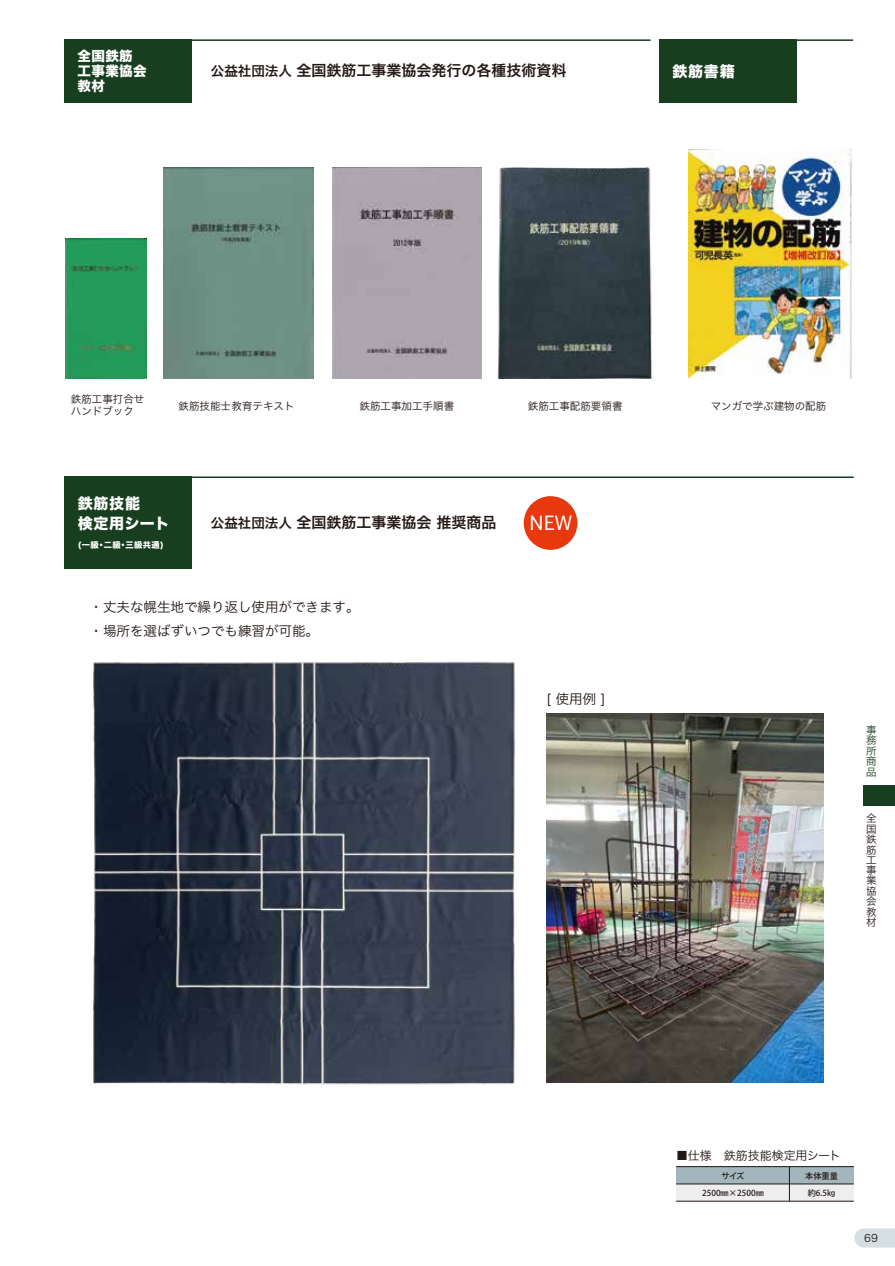
<style>
.page{position:relative;width:895px;height:1266px;background:#fff}
.page>*{position:absolute;margin:0;border:0;box-sizing:border-box;transform-origin:0 0}
.t1{font:19.05px "Osaka";color:#fff}
.t2{font:15px "Hira Kaku Pro N W6";color:#221815}
.t3{font:15px/19.5px "Hiragino Sans W8";letter-spacing:.05em;color:#fff}
.t4{font:13.5px/24px "Hira Kaku Pro N W3";color:#221815}
.t5{font:13.5px/15px "Hiragino Sans W8";letter-spacing:.025em;color:#fff}
.t6{font:12px "Hira Kaku Pro N W3";color:#221815}
.t7{font:10.5px/10.5px "Hira Kaku Pro N W3";color:#221815}
.t8{font:10.5px "Hira Kaku Pro N W3";color:#173e20}
.t9{font:500 8.25px/17.1px "Koz Go Pro";color:#221815;text-align:center}
.t10{font:8.25px "Hiragino Sans W8";letter-spacing:.05em;color:#fff}
.s1{font-size:13.5px}
</style>
<div class="page">
<div style="left:64px;top:40px;width:128px;height:63px;background:#183e20"></div>
<div style="left:332px;top:167px;width:150px;height:211px;background:#ada6ae"></div>
<img style="left:689px;top:149px;width:162px;height:229px">
<img style="left:66px;top:239px;width:81px;height:139px">
<img style="left:497px;top:168px;width:156px;height:210px">
<hr style="left:64px;top:39px;width:586px;height:2px;background:#183e20">
<img style="left:164px;top:167px;width:149px;height:211px">
<div style="left:659px;top:40px;width:138px;height:63px;background:#183e20"></div>
<hr style="left:659px;top:39px;width:194px;height:2px;background:#183e20">
<svg style="left:854px;top:1228px;width:41px;height:19px"></svg>
<div style="left:863px;top:785px;width:32px;height:21px;background:#173e20"></div>
<div style="left:64px;top:476px;width:128px;height:93px;background:#183e20"></div>
<hr style="left:64px;top:476px;width:789px;height:2px;background:#183e20">
<img style="left:93px;top:661px;width:422px;height:424px">
<div style="left:676px;top:1166px;width:177px;height:17px;background:#a3b6bd"></div>
<div style="left:676px;top:1183px;width:177px;height:17px;background:#eee"></div>
<hr style="left:676px;top:1183px;width:177px;height:1px;background:#221815">
<hr style="left:676px;top:1166px;width:177px;height:1px;background:#221815">
<hr style="left:789px;top:1166px;width:1px;height:34px;background:#221815">
<hr style="left:676px;top:1200px;width:177px;height:1px;background:#221815">
<div style="left:524px;top:496px;width:53px;height:54px;background:#e8380d;border-radius:50%"></div>
<img style="left:547px;top:713px;width:276px;height:369px">
<p class="t5" style="left:78px;top:49px;width:70px">全国鉄筋工事業協会教材</p>
<h2 class="t2" style="left:211px;top:57px;width:357px"><span class="s1">公益社団法人</span> 全国鉄筋工事業協会発行の各種技術資料</h2>
<h2 class="t3" style="left:672px;top:62px;width:64px">鉄筋書籍</h2>
<p class="t7" style="left:71px;top:391px;width:75px;line-height:12.6px">鉄筋工事打合せハンドブック</p>
<p class="t7" style="left:178px;top:400px;width:118px">鉄筋技能士教育テキスト</p>
<p class="t7" style="left:360px;top:399px;width:96px">鉄筋工事加工手順書</p>
<p class="t7" style="left:528px;top:399px;width:96px">鉄筋工事配筋要領書</p>
<p class="t7" style="left:711px;top:400px;width:117px">マンガで学ぶ建物の配筋</p>
<h2 class="t3" style="left:78px;top:494px;width:93px">鉄筋技能<br>検定用シート</h2>
<p class="t10" style="left:78px;top:540px;width:88px">(一級・二級・三級共通)</p>
<h2 class="t2" style="left:211px;top:508px;width:287px"><span class="s1">公益社団法人</span> 全国鉄筋工事業協会 推奨商品</h2>
<p class="t4" style="left:89px;top:593px;width:271px">・丈夫な幌生地で繰り返し使用ができます。・場所を選ばずいつでも練習が可能。</p>
<h1 class="t1" style="left:530px;top:510px;width:44px">NEW</h1>
<p class="t4" style="left:546px;top:686px;width:60px">[ 使用例 ]</p>
<p class="t8" style="left:866px;top:720px;width:12px">事</p>
<p class="t8" style="left:866px;top:730px;width:12px">務</p>
<p class="t8" style="left:866px;top:741px;width:12px">所</p>
<p class="t8" style="left:866px;top:751px;width:12px">商</p>
<p class="t8" style="left:866px;top:762px;width:12px">品</p>
<p class="t7" style="left:866px;top:812px;width:12px;text-align:justify">全国鉄筋工事業協会教材</p>
<p class="t6" style="left:676px;top:1144px;width:166px">■仕様　鉄筋技能検定用シート</p>
<p class="t9" style="left:702px;top:1167px;width:63px">サイズ<br>2500㎜×2500㎜</p>
<p class="t9" style="left:805px;top:1167px;width:34px">本体重量約6.5㎏</p>
<p class="t7" style="left:864px;top:1231px;width:15px">69</p>
</div>
